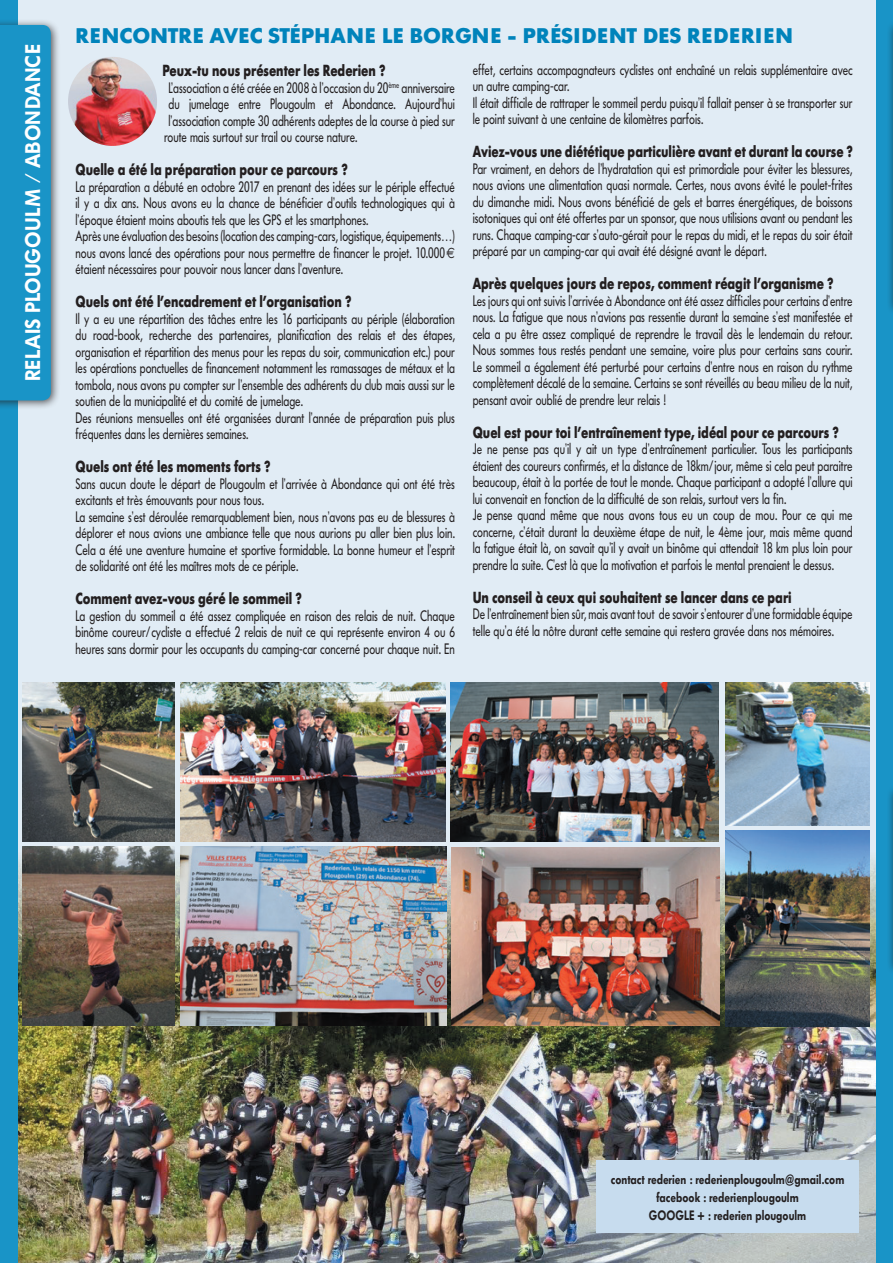
<style>
.page{position:relative;width:893px;height:1263px;background:#fff}
.page>*{position:absolute;margin:0;border:0;box-sizing:border-box;transform-origin:0 0}
.t1{font:700 21px "Futura BQ";letter-spacing:.01em;color:#0083bb}
.t2{font:600 21px "Futura BQ";color:#fff;scale:.95 1}
.t3{font:700 15.9px "Futura BQ";color:#231f20;scale:.75 1}
.t4{font:15px/16.5px "Futura BQ";color:#231f20;scale:.75 1}
.t5{font:600 13.5px/18px "Futura BQ";color:#231f20;text-align:center;scale:.8 1}
.s1{font-family:"Euro Sans"}
</style>
<div class="page">
<div style="left:0;top:0;width:880px;height:1263px;background:#e1ecf5"></div>
<img style="left:17px;top:826px;width:860px;height:437px">
<img style="left:451px;top:847px;width:268px;height:178px">
<img style="left:451px;top:682px;width:268px;height:160px">
<img style="left:725px;top:831px;width:144px;height:196px">
<img style="left:180px;top:846px;width:266px;height:179px">
<img style="left:180px;top:682px;width:265px;height:160px">
<img style="left:22px;top:846px;width:153px;height:179px">
<img style="left:725px;top:682px;width:144px;height:143px">
<img style="left:22px;top:682px;width:153px;height:159px">
<div style="left:0;top:0;width:17px;height:1263px;background:#1994c7"></div>
<div style="left:877px;top:0;width:16px;height:1263px;background:#1994c7"></div>
<div style="left:0;top:18px;width:61px;height:392px;background:#231f20;opacity:.75"></div>
<div style="left:0;top:25px;width:51px;height:375px;background:#1994c7"></div>
<div style="left:596px;top:1160px;width:263px;height:73px;background:#c7dcee"></div>
<div style="left:886px;top:20px;width:7px;height:296px;background:#231f20;opacity:.75"></div>
<div style="left:886px;top:785px;width:7px;height:190px;background:#231f20;opacity:.75"></div>
<img style="left:68px;top:57px;width:89px;height:89px;border-radius:45px">
<h1 class="t2" style="left:21px;top:381px;width:356px;rotate:-90deg">RELAIS PLOUGOULM / ABONDANCE</h1>
<h1 class="t1" style="left:76px;top:23px;width:719px">RENCONTRE AVEC STÉPHANE LE BORGNE - PRÉSIDENT DES REDERIEN</h1>
<p class="t3" style="left:163px;top:61px;width:299px">Peux-tu nous présenter les Rederien ?</p>
<p class="t4" style="left:164px;top:80px;width:390px;text-align:justify;text-indent:5px">L’association a été créée en 2008 à l’occasion du 20<sup>ème</sup> anniversaire du jumelage entre Plougoulm et Abondance. Aujourd’hui l’association compte 30 adhérents adeptes de la course à pied sur route mais surtout sur trail ou course nature.</p>
<p class="t3" style="left:76px;top:160px;width:364px">Quelle a été la préparation pour ce parcours ?</p>
<p class="t4" style="left:76px;top:179px;width:507px">La préparation a débuté en octobre 2017 en prenant des idées sur le périple effectué il y a dix ans. Nous avons eu la chance de bénéficier d’outils technologiques qui à l’époque étaient moins aboutis tels que les GPS et les smartphones.<br>Après une évaluation des besoins (location des camping-cars, logistique, équipements…) nous avons lancé des opérations pour nous permettre de financer le projet. 10.000<span class="s1">€ </span>étaient nécessaires pour pouvoir nous lancer dans l’aventure.</p>
<p class="t3" style="left:76px;top:292px;width:369px">Quels ont été l’encadrement et l’organisation ?</p>
<p class="t4" style="left:76px;top:311px;width:508px">Il y a eu une répartition des tâches entre les 16 participants au périple (élaboration du road-book, recherche des partenaires, planification des relais et des étapes, organisation et répartition des menus pour les repas du soir, communication etc.) pour les opérations ponctuelles de financement notamment les ramassages de métaux et la tombola, nous avons pu compter sur l’ensemble des adhérents du club mais aussi sur le soutien de la municipalité et du comité de jumelage.<br>Des réunions mensuelles ont été organisées durant l’année de préparation puis plus fréquentes dans les dernières semaines.</p>
<p class="t3" style="left:76px;top:457px;width:261px">Quels ont été les moments forts ?</p>
<p class="t4" style="left:76px;top:476px;width:508px">Sans aucun doute le départ de Plougoulm et l’arrivée à Abondance qui ont été très excitants et très émouvants pour nous tous.<br>La semaine s’est déroulée remarquablement bien, nous n’avons pas eu de blessures à déplorer et nous avions une ambiance telle que nous aurions pu aller bien plus loin.<br>Cela a été une aventure humaine et sportive formidable. La bonne humeur et l’esprit de solidarité ont été les maîtres mots de ce périple.</p>
<p class="t3" style="left:76px;top:589px;width:303px">Comment avez-vous géré le sommeil ?</p>
<p class="t4" style="left:76px;top:608px;width:508px;text-align:justify">La gestion du sommeil a été assez compliquée en raison des relais de nuit. Chaque binôme coureur/cycliste a effectué 2 relais de nuit ce qui représente environ 4 ou 6 heures sans dormir pour les occupants du camping-car concerné pour chaque nuit. En</p>
<p class="t4" style="left:473px;top:62px;width:508px">effet, certains accompagnateurs cyclistes ont enchaîné un relais supplémentaire avec un autre camping-car.<br>Il était difficile de rattraper le sommeil perdu puisqu’il fallait penser à se transporter sur le point suivant à une centaine de kilomètres parfois.</p>
<p class="t3" style="left:473px;top:142px;width:508px">Aviez-vous une diététique particulière avant et durant la course ?</p>
<p class="t4" style="left:473px;top:161px;width:508px;text-align:justify">Par vraiment, en dehors de l’hydratation qui est primordiale pour éviter les blessures, nous avions une alimentation quasi normale. Certes, nous avons évité le poulet-frites du dimanche midi. Nous avons bénéficié de gels et barres énergétiques, de boissons isotoniques qui ont été offertes par un sponsor, que nous utilisions avant ou pendant les runs. Chaque camping-car s’auto-gérait pour le repas du midi, et le repas du soir était préparé par un camping-car qui avait été désigné avant le départ.</p>
<p class="t3" style="left:473px;top:274px;width:482px">Après quelques jours de repos, comment réagit l’organisme ?</p>
<p class="t4" style="left:473px;top:293px;width:508px;text-align:justify">Les jours qui ont suivis l’arrivée à Abondance ont été assez difficiles pour certains d’entre nous. La fatigue que nous n’avions pas ressentie durant la semaine s’est manifestée et cela a pu être assez compliqué de reprendre le travail dès le lendemain du retour.<br>Nous sommes tous restés pendant une semaine, voire plus pour certains sans courir.<br>Le sommeil a également été perturbé pour certains d’entre nous en raison du rythme complètement décalé de la semaine. Certains se sont réveillés au beau milieu de la nuit, pensant avoir oublié de prendre leur relais !</p>
<p class="t3" style="left:473px;top:422px;width:489px">Quel est pour toi l’entraînement type, idéal pour ce parcours ?</p>
<p class="t4" style="left:473px;top:441px;width:508px">Je ne pense pas qu’il y ait un type d’entraînement particulier. Tous les participants étaient des coureurs confirmés, et la distance de 18km/jour, même si cela peut paraitre beaucoup, était à la portée de tout le monde. Chaque participant a adopté l’allure qui lui convenait en fonction de la difficulté de son relais, surtout vers la fin.<br>Je pense quand même que nous avons tous eu un coup de mou. Pour ce qui me concerne, c’était durant la deuxième étape de nuit, le 4ème jour, mais même quand la fatigue était là, on savait qu’il y avait un binôme qui attendait 18 km plus loin pour prendre la suite. C’est là que la motivation et parfois le mental prenaient le dessus.</p>
<p class="t3" style="left:473px;top:587px;width:427px">Un conseil à ceux qui souhaitent se lancer dans ce pari</p>
<p class="t4" style="left:473px;top:606px;width:508px">De l’entraînement bien sûr, mais avant tout de savoir s’entourer d’une formidable équipe telle qu’a été la nôtre durant cette semaine qui restera gravée dans nos mémoires.</p>
<p class="t5" style="left:611px;top:1170px;width:293px">contact rederien : rederienplougoulm@gmail.com facebook : rederienplougoulm<br>GOOGLE + : rederien plougoulm</p>
</div>
